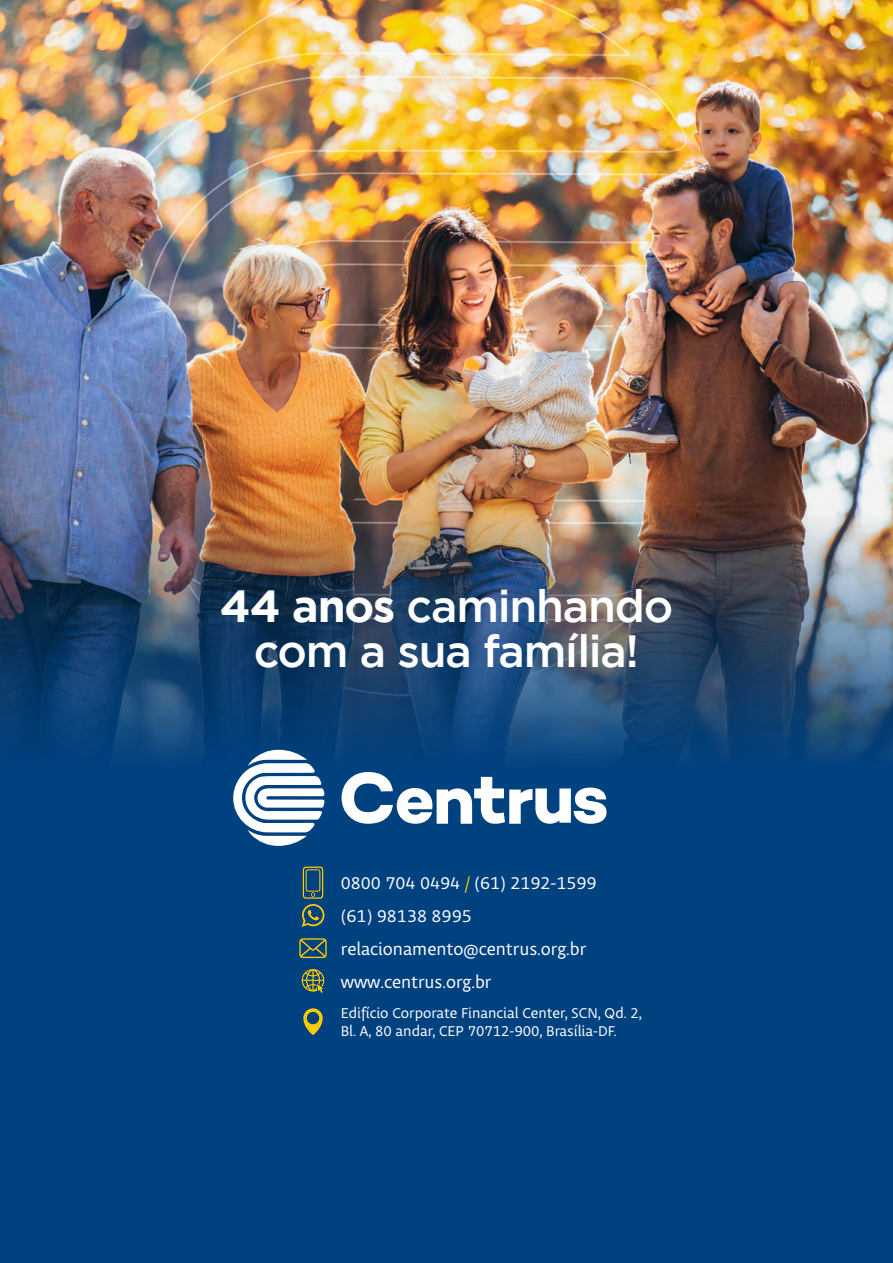
<style>
.page{position:relative;width:893px;height:1263px;background:#004180}
.page>*{position:absolute;margin:0;border:0;box-sizing:border-box;transform-origin:0 0}
.t1{font:500 45px/45px "Gotham";letter-spacing:-.03em;color:#fff;text-align:center}
.t2{font:18px/32.8px "Obliqua Sans";color:#fff}
.t3{font:15px/18px "Obliqua Sans";color:#fff}
.s1{font-weight:700}
.s2{color:#ffca00}
</style>
<div class="page">
<img style="left:0;top:0;width:893px;height:757px">
<svg style="left:233px;top:750px;width:92px;height:96px"></svg>
<svg style="left:342px;top:772px;width:265px;height:52px"></svg>
<svg style="left:303px;top:1008px;width:20px;height:27px"></svg>
<svg style="left:299px;top:938px;width:28px;height:20px"></svg>
<svg style="left:302px;top:867px;width:22px;height:60px"></svg>
<svg style="left:302px;top:969px;width:22px;height:24px"></svg>
<h1 class="t1" style="left:220px;top:583px;width:455px"><span class="s1">44 anos</span> caminhando com a sua família!</h1>
<p class="t2" style="left:341px;top:868px;width:257px">0800 704 0494 <span class="s2">/</span> (61) 2192-1599 (61) 98138 8995</p>
<p class="t2" style="left:341px;top:933px;width:247px">relacionamento@centrus.org.br</p>
<p class="t2" style="left:341px;top:966px;width:152px">www.centrus.org.br</p>
<p class="t3" style="left:341px;top:1005px;width:302px">Edifício Corporate Financial Center, SCN, Qd. 2,<br>Bl. A, 80 andar, CEP 70712-900, Brasília-DF.</p>
</div>
